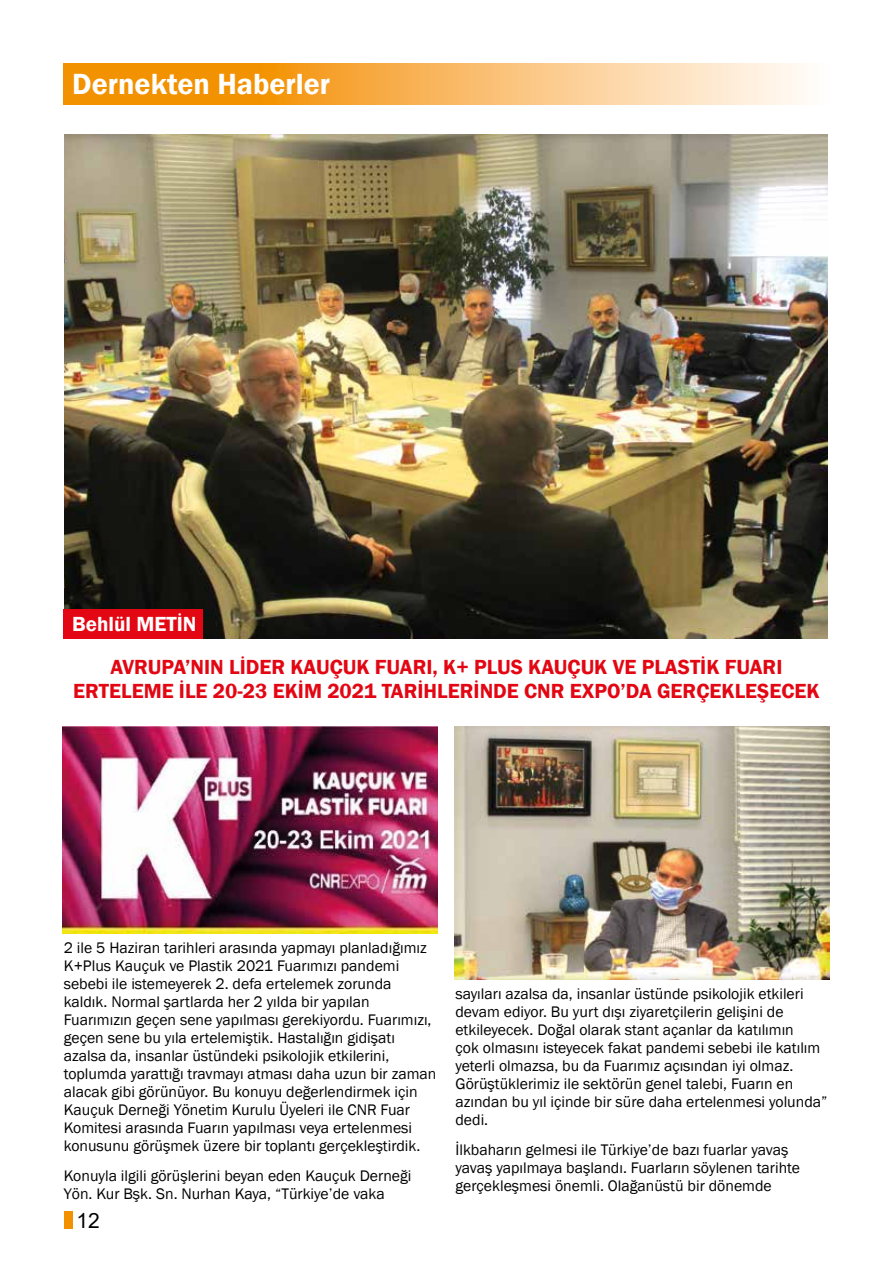
<style>
.page{position:relative;width:893px;height:1263px;background:#fff}
.page>*{position:absolute;margin:0;border:0;box-sizing:border-box;transform-origin:0 0}
.t1{font:600 30px "Franklin Gothic";color:#fff}
.t2{font:600 21px/24px "Franklin Gothic";color:#e30613;text-align:center}
.t3{font:600 21px "Franklin Gothic";color:#fff}
.t4{font:21px "Arial";color:#000}
.t5{font:15.75px/18px "Franklin Gothic";color:#000}
</style>
<div class="page">
<svg style="left:64px;top:64px;width:742px;height:41px;background:#f8b85f"></svg>
<div style="left:64px;top:1212px;width:8px;height:17px;background:#f39200"></div>
<img style="left:63px;top:726px;width:374px;height:207px">
<img style="left:455px;top:726px;width:374px;height:253px">
<img style="left:64px;top:135px;width:763px;height:503px">
<div style="left:64px;top:609px;width:139px;height:29px;background:#e30613"></div>
<h1 class="t1" style="left:72px;top:66px;width:260px">Dernekten Haberler</h1>
<h2 class="t3" style="left:72px;top:611px;width:126px">Behlül METİN</h2>
<h2 class="t2" style="left:73px;top:655px;width:748px">AVRUPA’NIN LİDER KAUÇUK FUARI, K+ PLUS KAUÇUK VE PLASTİK FUARI<br>ERTELEME İLE 20-23 EKİM 2021 TARİHLERİNDE CNR EXPO’DA GERÇEKLEŞECEK</h2>
<p class="t5" style="left:64px;top:939px;width:374px">2 ile 5 Haziran tarihleri arasında yapmayı planladığımız K+Plus Kauçuk ve Plastik 2021 Fuarımızı pandemi sebebi ile istemeyerek 2. defa ertelemek zorunda kaldık. Normal şartlarda her 2 yılda bir yapılan Fuarımızın geçen sene yapılması gerekiyordu. Fuarımızı, geçen sene bu yıla ertelemiştik. Hastalığın gidişatı azalsa da, insanlar üstündeki psikolojik etkilerini, toplumda yarattığı travmayı atması daha uzun bir zaman alacak gibi görünüyor. Bu konuyu değerlendirmek için Kauçuk Derneği Yönetim Kurulu Üyeleri ile CNR Fuar Komitesi arasında Fuarın yapılması veya ertelenmesi konusunu görüşmek üzere bir toplantı gerçekleştirdik.</p>
<p class="t5" style="left:64px;top:1167px;width:349px">Konuyla ilgili görüşlerini beyan eden Kauçuk Derneği<br>Yön. Kur Bşk. Sn. Nurhan Kaya, “Türkiye’de vaka</p>
<h2 class="t4" style="left:77px;top:1206px;width:25px">12</h2>
<p class="t5" style="left:455px;top:985px;width:374px">sayıları azalsa da, insanlar üstünde psikolojik etkileri devam ediyor. Bu yurt dışı ziyaretçilerin gelişini de etkileyecek. Doğal olarak stant açanlar da katılımın<br>çok olmasını isteyecek fakat pandemi sebebi ile katılım yeterli olmazsa, bu da Fuarımız açısından iyi olmaz.<br>Görüştüklerimiz ile sektörün genel talebi, Fuarın en azından bu yıl içinde bir süre daha ertelenmesi yolunda” dedi.</p>
<p class="t5" style="left:455px;top:1141px;width:346px">İlkbaharın gelmesi ile Türkiye’de bazı fuarlar yavaş yavaş yapılmaya başlandı. Fuarların söylenen tarihte gerçekleşmesi önemli. Olağanüstü bir dönemde</p>
</div>
